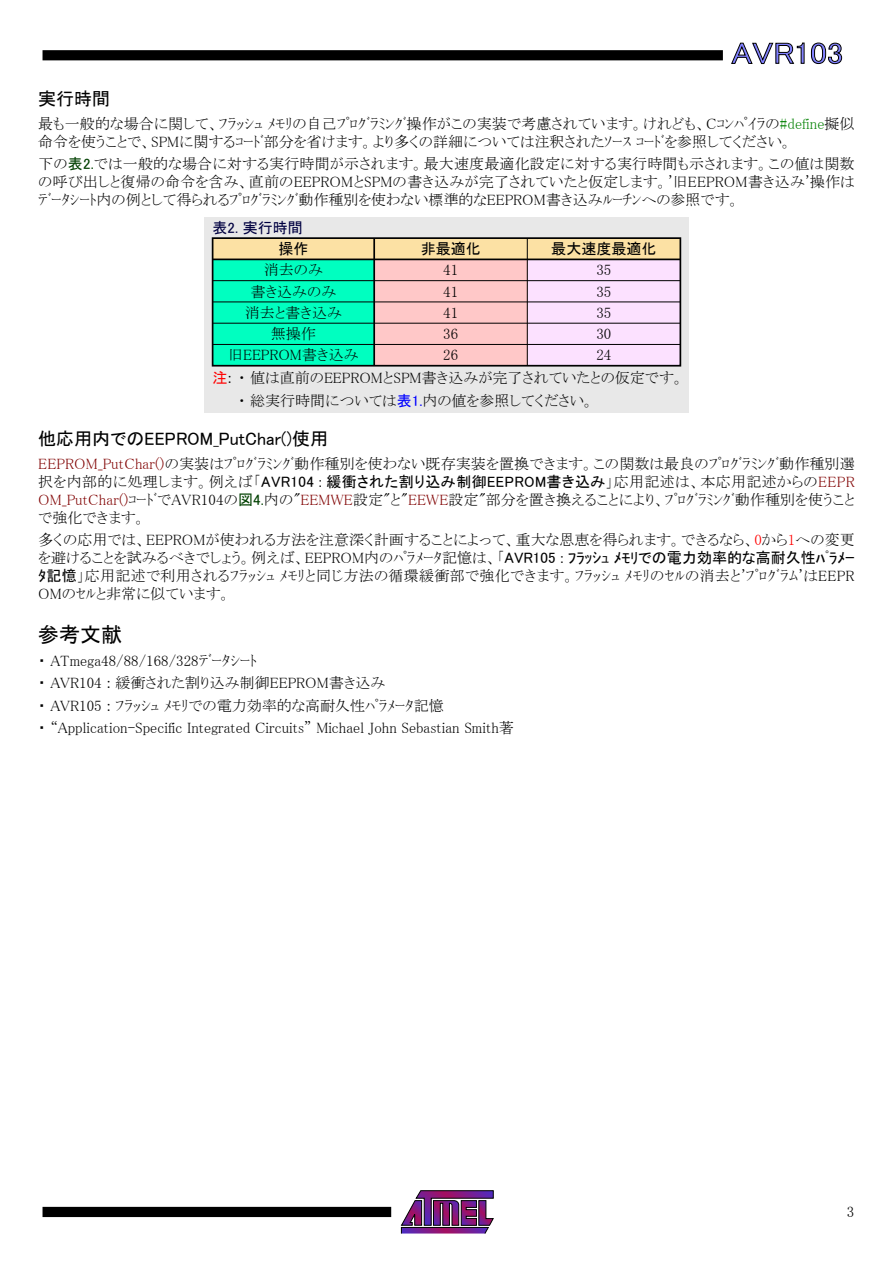
<style>
.page{position:relative;width:893px;height:1263px;background:#fff}
.page>*{position:absolute;margin:0;border:0;box-sizing:border-box;transform-origin:0 0}
.t1{font:30px "MS P Gothic";color:#8080ff;scale:1.1 1}
.t2{font:21px "MS P Gothic";color:#000}
.t3{font:18px "MS P Gothic";color:#000}
.t4{font:15px/18px "MS P Mincho";color:#000;text-align:justify}
.t5{font:15px "MS P Gothic";color:#000}
.t6{font:15px "MS P Gothic";color:#000040}
.s1{color:#008000}
.s2{font-family:"MS P Gothic";color:#004000}
.s3{font-family:"MS P Gothic";color:#f00}
.s4{font-family:"MS P Gothic";color:#00f}
.s5{color:#800000}
.s6{font-family:"MS P Gothic"}
.s7{color:#f00}
</style>
<div class="page">
<svg style="left:401px;top:1190px;width:93px;height:44px"></svg>
<div style="left:43px;top:1207px;width:348px;height:10px;background:#000"></div>
<div style="left:43px;top:50px;width:680px;height:10px;background:#000"></div>
<svg style="left:731px;top:43px;width:73px;height:21px"></svg>
<svg style="left:811px;top:43px;width:31px;height:21px"></svg>
<div style="left:204px;top:217px;width:485px;height:195px;background:#e8e8e8"></div>
<div style="left:527px;top:259px;width:153px;height:107px;background:#fce1ff"></div>
<div style="left:213px;top:259px;width:161px;height:107px;background:#00ffc0"></div>
<div style="left:374px;top:259px;width:153px;height:107px;background:#ffc8c8"></div>
<div style="left:213px;top:238px;width:467px;height:21px;background:#fce1a4"></div>
<div style="left:212px;top:237px;width:469px;height:130px;border:2px solid #000"></div>
<hr style="left:373px;top:238px;width:2px;height:128px;background:#000">
<hr style="left:527px;top:238px;width:1px;height:128px;background:#000">
<hr style="left:213px;top:259px;width:467px;height:1px;background:#000">
<hr style="left:213px;top:280px;width:467px;height:1px;background:#000">
<hr style="left:213px;top:301px;width:467px;height:1px;background:#000">
<hr style="left:213px;top:323px;width:467px;height:1px;background:#000">
<hr style="left:213px;top:344px;width:467px;height:1px;background:#000">
<h1 class="t1" style="left:731px;top:38px;width:103px">AVR103</h1>
<p class="t3" style="left:38px;top:89px;width:73px">実行時間</p>
<p class="t4" style="left:38px;top:114px;width:818px">最も一般的な場合に関して、ﾌﾗｯｼｭ ﾒﾓﾘの自己ﾌﾟﾛｸﾞﾗﾐﾝｸﾞ操作がこの実装で考慮されています。けれども、Cｺﾝﾊﾟｲﾗの<span class="s1">#define</span>擬似命令を使うことで、SPMに関するｺｰﾄﾞ部分を省けます。より多くの詳細については注釈されたｿｰｽ ｺｰﾄﾞを参照してください。</p>
<p class="t4" style="left:38px;top:155px;width:818px">下の<span class="s2">表2.</span>では一般的な場合に対する実行時間が示されます。最大速度最適化設定に対する実行時間も示されます。この値は関数の呼び出しと復帰の命令を含み、直前のEEPROMとSPMの書き込みが完了されていたと仮定します。'旧EEPROM書き込み'操作はﾃﾞｰﾀｼｰﾄ内の例として得られるﾌﾟﾛｸﾞﾗﾐﾝｸﾞ動作種別を使わない標準的なEEPROM書き込みﾙｰﾁﾝへの参照です。</p>
<p class="t6" style="left:213px;top:220px;width:92px">表2. 実行時間</p>
<p class="t5" style="left:278px;top:241px;width:31px">操作</p>
<p class="t5" style="left:421px;top:241px;width:61px">非最適化</p>
<p class="t5" style="left:551px;top:241px;width:106px">最大速度最適化</p>
<p class="t4" style="left:264px;top:261px;width:61px">消去のみ</p>
<p class="t4" style="left:443px;top:261px;width:16px">41</p>
<p class="t4" style="left:596px;top:261px;width:16px">35</p>
<p class="t4" style="left:250px;top:282px;width:88px">書き込みのみ</p>
<p class="t4" style="left:443px;top:282px;width:16px">41</p>
<p class="t4" style="left:596px;top:282px;width:16px">35</p>
<p class="t4" style="left:245px;top:304px;width:99px">消去と書き込み</p>
<p class="t4" style="left:443px;top:304px;width:16px">41</p>
<p class="t4" style="left:596px;top:304px;width:16px">35</p>
<p class="t4" style="left:271px;top:325px;width:46px">無操作</p>
<p class="t4" style="left:443px;top:325px;width:16px">36</p>
<p class="t4" style="left:596px;top:325px;width:16px">30</p>
<p class="t4" style="left:228px;top:346px;width:132px">旧EEPROM書き込み</p>
<p class="t4" style="left:443px;top:346px;width:16px">26</p>
<p class="t4" style="left:596px;top:346px;width:16px">24</p>
<p class="t4" style="left:213px;top:369px;width:473px"><span class="s3">注</span>: ・ 値は直前のEEPROMとSPM書き込みが完了されていたとの仮定です。</p>
<p class="t4" style="left:238px;top:391px;width:357px">・ 総実行時間については<span class="s4">表1.</span>内の値を参照してください。</p>
<p class="t3" style="left:38px;top:429px;width:291px">他応用内でのEEPROM_PutChar()使用</p>
<p class="t4" style="left:38px;top:455px;width:818px"><span class="s5">EEPROM_PutChar()</span>の実装はﾌﾟﾛｸﾞﾗﾐﾝｸﾞ動作種別を使わない既存実装を置換できます。この関数は最良のﾌﾟﾛｸﾞﾗﾐﾝｸﾞ動作種別選択を内部的に処理します。例えば「<span class="s6">AVR104 : 緩衝された割り込み制御EEPROM書き込み</span>」応用記述は、本応用記述からの<span class="s5">EEPR OM_PutChar()</span>ｺｰﾄﾞでAVR104の<span class="s2">図4.</span>内の"<span class="s5">EEMWE</span>設定"と"<span class="s5">EEWE</span>設定"部分を置き換えることにより、ﾌﾟﾛｸﾞﾗﾐﾝｸﾞ動作種別を使うことで強化できます。</p>
<p class="t4" style="left:38px;top:531px;width:818px">多くの応用では、EEPROMが使われる方法を注意深く計画することによって、重大な恩恵を得られます。できるなら、<span class="s7">0</span>から<span class="s7">1</span>への変更を避けることを試みるべきでしょう。例えば、EEPROM内のﾊﾟﾗﾒｰﾀ記憶は、「<span class="s6">AVR105 : ﾌﾗｯｼｭ ﾒﾓﾘでの電力効率的な高耐久性ﾊﾟﾗﾒｰﾀ記憶</span>」応用記述で利用されるﾌﾗｯｼｭ ﾒﾓﾘと同じ方法の循環緩衝部で強化できます。ﾌﾗｯｼｭ ﾒﾓﾘのｾﾙの消去と'ﾌﾟﾛｸﾞﾗﾑ'はEEPR OMのｾﾙと非常に似ています。</p>
<h2 class="t2" style="left:38px;top:623px;width:86px">参考文献</h2>
<p class="t4" style="left:38px;top:649px;width:477px;line-height:22.5px;text-align:left"><span class="s6">・</span> ATmega48/88/168/328ﾃﾞｰﾀｼｰﾄ<br><span class="s6">・</span> AVR104 : 緩衝された割り込み制御EEPROM書き込み<br><span class="s6">・</span> AVR105 : ﾌﾗｯｼｭ ﾒﾓﾘでの電力効率的な高耐久性ﾊﾟﾗﾒｰﾀ記憶<br><span class="s6">・</span> “Application-Specific Integrated Circuits” Michael John Sebastian Smith著</p>
<p class="t4" style="left:847px;top:1202px;width:9px">3</p>
</div>
